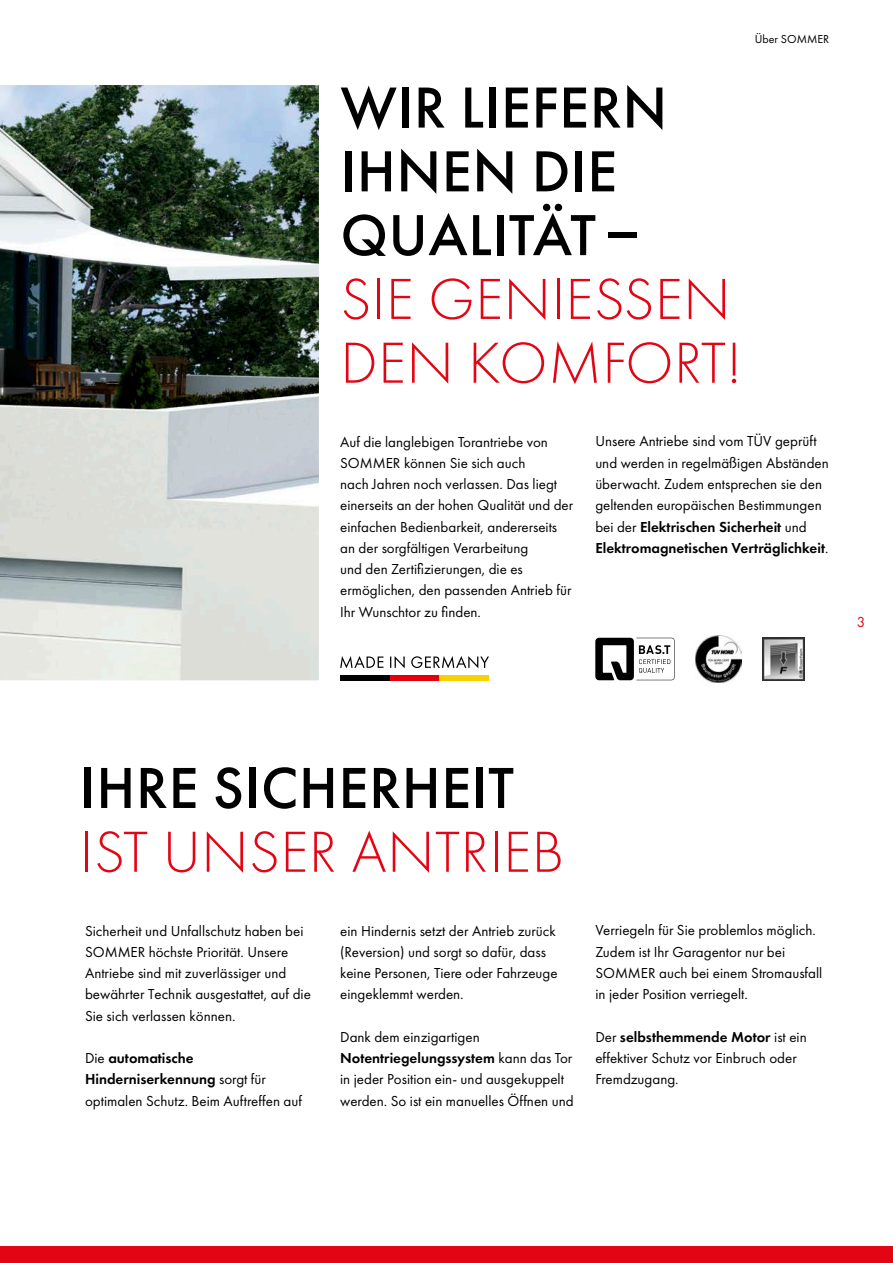
<style>
.page{position:relative;width:893px;height:1263px;background:#fff}
.page>*{position:absolute;margin:0;border:0;box-sizing:border-box;transform-origin:0 0}
.t1{font:500 60px/63.8px "Futura PT";letter-spacing:.01em;color:#000}
.t2{font:300 60px/63.8px "Futura PT";letter-spacing:.01em;color:#e30514}
.t3{font:15px/21.3px "Futura PT";color:#000}
.t4{font:15px "Futura PT";color:#e30514}
.t5{font:12px "Futura PT";color:#000}
.s1{font-weight:600}
</style>
<div class="page">
<img style="left:0;top:85px;width:319px;height:596px">
<div style="left:340px;top:675px;width:50px;height:5px;background:#000"></div>
<div style="left:390px;top:675px;width:49px;height:5px;background:#e3000a"></div>
<div style="left:439px;top:675px;width:50px;height:5px;background:#f8d100"></div>
<svg style="left:340px;top:656px;width:149px;height:12px"></svg>
<img style="left:762px;top:638px;width:43px;height:42px">
<svg style="left:595px;top:638px;width:80px;height:42px"></svg>
<img style="left:695px;top:636px;width:47px;height:46px">
<div style="left:0;top:1246px;width:893px;height:17px;background:#e30514"></div>
<h1 class="t1" style="left:340px;top:76px;width:328px">WIR LIEFERN<br>IHNEN DIE<br>QUALITÄT–</h1>
<h1 class="t2" style="left:340px;top:268px;width:403px">SIE GENIESSEN<br>DEN KOMFORT!</h1>
<p class="t5" style="left:755px;top:31px;width:76px">Über SOMMER</p>
<p class="t3" style="left:340px;top:431px;width:235px">Auf die langlebigen Torantriebe von SOMMER können Sie sich auch<br>nach Jahren noch verlassen. Das liegt einerseits an der hohen Qualität und der einfachen Bedienbarkeit, andererseits an der sorgfältigen Verarbeitung<br>und den Zertifizierungen, die es ermöglichen, den passenden Antrieb für Ihr Wunschtor zu finden.</p>
<p class="t3" style="left:595px;top:431px;width:235px">Unsere Antriebe sind vom TÜV geprüft und werden in regelmäßigen Abständen überwacht. Zudem entsprechen sie den geltenden europäischen Bestimmungen bei der <span class="s1">Elektrischen Sicherheit</span> und <span class="s1">Elektromagnetischen Verträglichkeit</span>.</p>
<p class="t4" style="left:857px;top:613px;width:10px">3</p>
<h1 class="t1" style="left:80px;top:756px;width:435px">IHRE SICHERHEIT</h1>
<h1 class="t2" style="left:80px;top:820px;width:485px">IST UNSER ANTRIEB</h1>
<p class="t3" style="left:85px;top:920px;width:227px">Sicherheit und Unfallschutz haben bei SOMMER höchste Priorität. Unsere Antriebe sind mit zuverlässiger und bewährter Technik ausgestattet, auf die Sie sich verlassen können.</p>
<p class="t3" style="left:85px;top:1047px;width:219px">Die <span class="s1">automatische<br>Hinderniserkennung</span> sorgt für optimalen Schutz. Beim Auftreffen auf</p>
<p class="t3" style="left:340px;top:920px;width:219px">ein Hindernis setzt der Antrieb zurück (Reversion) und sorgt so dafür, dass keine Personen, Tiere oder Fahrzeuge eingeklemmt werden.</p>
<p class="t3" style="left:340px;top:1026px;width:235px">Dank dem einzigartigen <span class="s1">Notentriegelungssystem</span> kann das Tor in jeder Position ein- und ausgekuppelt werden. So ist ein manuelles Öffnen und</p>
<p class="t3" style="left:595px;top:920px;width:228px">Verriegeln für Sie problemlos möglich.<br>Zudem ist Ihr Garagentor nur bei SOMMER auch bei einem Stromausfall in jeder Position verriegelt.</p>
<p class="t3" style="left:595px;top:1026px;width:213px">Der <span class="s1">selbsthemmende Motor</span> ist ein effektiver Schutz vor Einbruch oder<br>Fremdzugang.</p>
</div>
